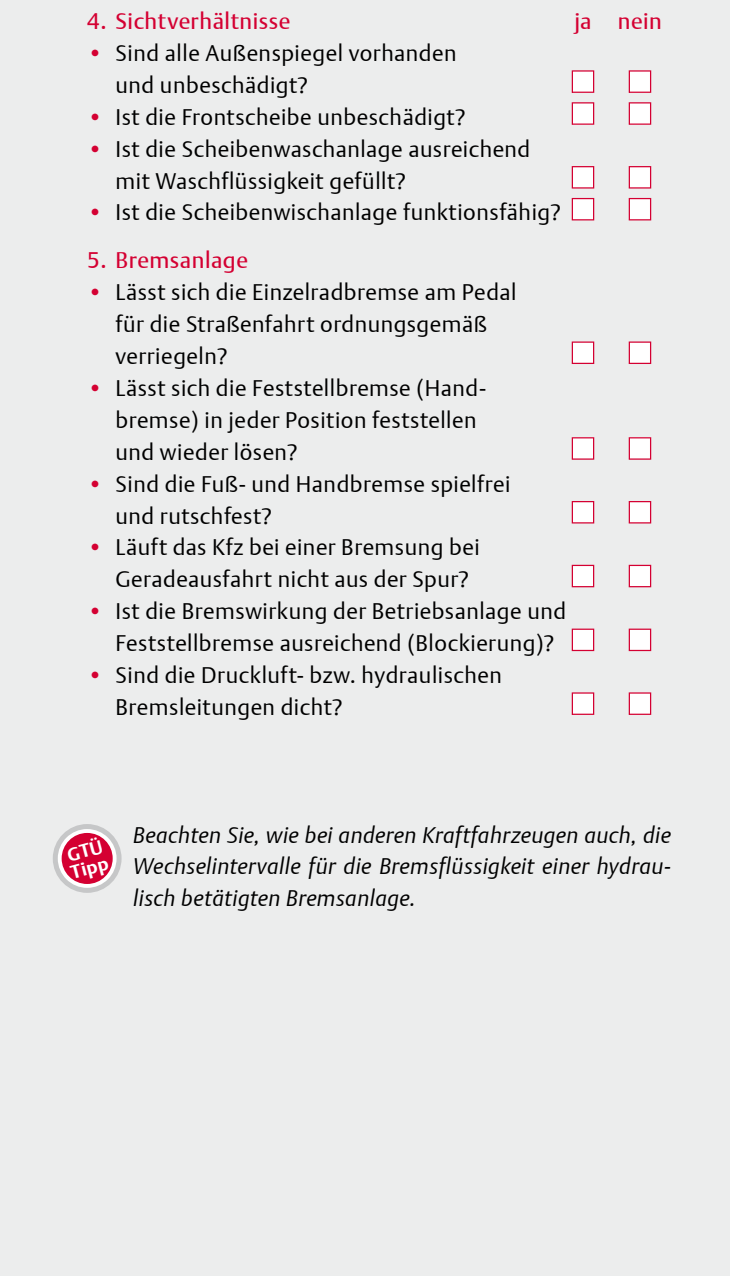
<style>
.page{position:relative;width:730px;height:1276px;background:#eceded}
.page>*{position:absolute;margin:0;border:0;box-sizing:border-box;transform-origin:0 0}
.t1{font:22.5px/32px "DTL Argo T Light";letter-spacing:.025em;color:#000}
.t2{font:italic 22.5px/32px "DTL Argo T Light";letter-spacing:.02em;color:#000;text-align:justify}
.t3{font:22.5px "DTL Argo T";letter-spacing:.025em;color:#d40032}
.t4{font:700 18.75px/17.5px "DTL Argo T";color:#fff}
.s1{color:#d40032}
</style>
<div class="page">
<svg style="left:53px;top:824px;width:69px;height:69px"></svg>
<div style="left:62px;top:833px;width:51px;height:51px;background:#d40032;border-radius:50%"></div>
<svg style="left:572px;top:70px;width:22px;height:23px"></svg>
<svg style="left:629px;top:70px;width:22px;height:23px"></svg>
<svg style="left:572px;top:102px;width:22px;height:23px"></svg>
<svg style="left:629px;top:102px;width:22px;height:23px"></svg>
<svg style="left:572px;top:166px;width:22px;height:23px"></svg>
<svg style="left:629px;top:166px;width:22px;height:23px"></svg>
<svg style="left:572px;top:198px;width:22px;height:22px"></svg>
<svg style="left:629px;top:198px;width:22px;height:22px"></svg>
<svg style="left:572px;top:341px;width:22px;height:23px"></svg>
<svg style="left:629px;top:341px;width:22px;height:23px"></svg>
<svg style="left:572px;top:437px;width:22px;height:23px"></svg>
<svg style="left:629px;top:437px;width:22px;height:23px"></svg>
<svg style="left:572px;top:501px;width:22px;height:22px"></svg>
<svg style="left:629px;top:501px;width:22px;height:22px"></svg>
<svg style="left:572px;top:565px;width:22px;height:22px"></svg>
<svg style="left:629px;top:565px;width:22px;height:22px"></svg>
<svg style="left:572px;top:628px;width:22px;height:23px"></svg>
<svg style="left:629px;top:628px;width:22px;height:23px"></svg>
<svg style="left:572px;top:692px;width:22px;height:23px"></svg>
<svg style="left:629px;top:692px;width:22px;height:23px"></svg>
<p class="t3" style="left:87px;top:8px;width:205px">4. Sichtverhältnisse</p>
<p class="t3" style="left:574px;top:8px;width:89px">ja nein</p>
<p class="t1" style="left:116px;top:37px;width:343px;text-indent:-28px"><span class="s1">•</span> Sind alle Außenspiegel vorhanden und unbeschädigt?</p>
<p class="t1" style="left:87px;top:101px;width:380px"><span class="s1">•</span> Ist die Frontscheibe unbeschädigt?</p>
<p class="t1" style="left:116px;top:132px;width:416px;text-indent:-28px"><span class="s1">•</span> Ist die Scheibenwaschanlage ausreichend mit Waschflüssigkeit gefüllt?</p>
<p class="t1" style="left:87px;top:196px;width:475px"><span class="s1">•</span> Ist die Scheibenwischanlage funktionsfähig?</p>
<p class="t3" style="left:87px;top:247px;width:162px">5. Bremsanlage</p>
<p class="t1" style="left:116px;top:276px;width:402px;text-indent:-28px"><span class="s1">•</span> Lässt sich die Einzelradbremse am Pedal für die Straßenfahrt ordnungsgemäß verriegeln?</p>
<p class="t1" style="left:116px;top:372px;width:372px;text-indent:-28px"><span class="s1">•</span> Lässt sich die Feststellbremse (Hand&shy;bremse) in jeder Position feststellen und wieder lösen?</p>
<p class="t1" style="left:116px;top:467px;width:396px;text-indent:-28px"><span class="s1">•</span> Sind die Fuß- und Handbremse spielfrei und rutschfest?</p>
<p class="t1" style="left:116px;top:531px;width:366px;text-indent:-28px"><span class="s1">•</span> Läuft das Kfz bei einer Bremsung bei<br>Geradeausfahrt nicht aus der Spur?</p>
<p class="t1" style="left:116px;top:595px;width:452px;text-indent:-28px"><span class="s1">•</span> Ist die Bremswirkung der Betriebsanlage und<br>Feststellbremse ausreichend (Blockierung)?</p>
<p class="t1" style="left:116px;top:659px;width:388px;text-indent:-28px"><span class="s1">•</span> Sind die Druckluft- bzw. hydraulischen<br>Bremsleitungen dicht?</p>
<p class="t4" style="left:64px;top:847px;width:40px;rotate:-15deg">GTÜ<br>Tipp</p>
<p class="t2" style="left:133px;top:818px;width:539px">Beachten Sie, wie bei anderen Kraftfahrzeugen auch, die Wechselintervalle für die Bremsflüssigkeit einer hydrau&shy;lisch betätigten Bremsanlage.</p>
</div>
